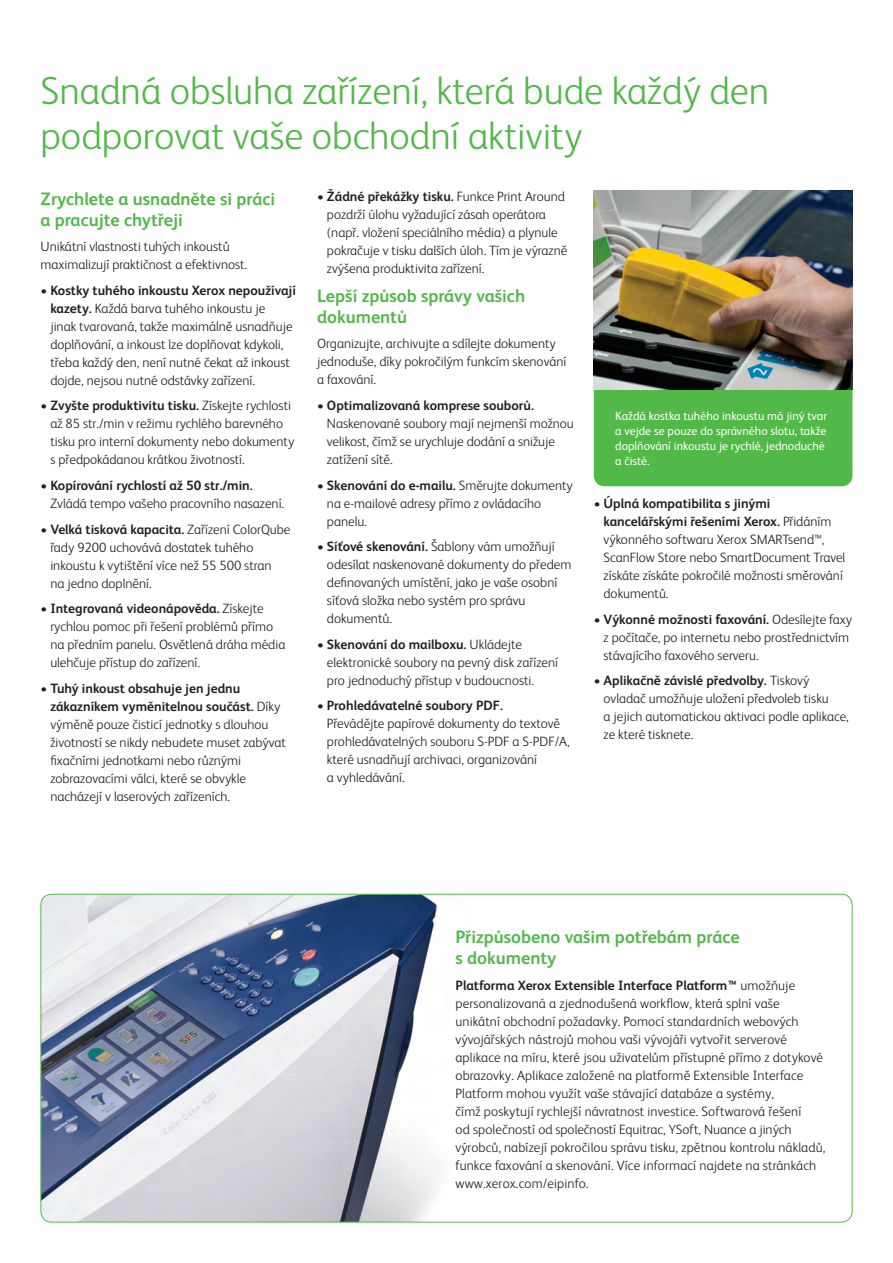
<style>
.page{position:relative;width:893px;height:1263px;background:#fff}
.page>*{position:absolute;margin:0;border:0;box-sizing:border-box;transform-origin:0 0}
.t1{font:300 39px/45px "Xerox Sans";color:#51b948}
.t2{font:700 18px/21px "Xerox Sans";color:#51b948}
.t3{font:300 13.5px/18px "Xerox Sans";color:#231f20}
.t4{font:12px/15px "Xerox Sans";color:#fff}
.s1{font-weight:700}
</style>
<div class="page">
<img style="left:41px;top:894px;width:400px;height:328px">
<div style="left:594px;top:389px;width:258px;height:97px;background:#51b948"></div>
<img style="left:594px;top:191px;width:258px;height:198px">
<h1 class="t1" style="left:40px;top:66px;width:730px">Snadná obsluha zařízení, která bude každý den podporovat vaše obchodní aktivity</h1>
<h2 class="t2" style="left:40px;top:187px;width:236px">Zrychlete a usnadněte si práci a pracujte chytřeji</h2>
<p class="t3" style="left:40px;top:237px;width:208px">Unikátní vlastnosti tuhých inkoustů maximalizují praktičnost a efektivnost.</p>
<p class="t3" style="left:50px;top:281px;width:247px;text-indent:-10px">• <span class="s1">Kostky tuhého inkoustu Xerox nepoužívají kazety.</span> Každá barva tuhého inkoustu je<br>jinak tvarovaná, takže maximálně usnadňuje doplňování, a inkoust lze doplňovat kdykoli, třeba každý den, není nutné čekat až inkoust dojde, nejsou nutné odstávky zařízení.</p>
<p class="t3" style="left:50px;top:396px;width:245px;text-indent:-10px">• <span class="s1">Zvyšte produktivitu tisku.</span> Získejte rychlosti až 85 str./min v režimu rychlého barevného tisku pro interní dokumenty nebo dokumenty s předpokádanou krátkou životností.</p>
<p class="t3" style="left:50px;top:476px;width:235px;text-indent:-10px">• <span class="s1">Kopírování rychlostí až 50 str./min.<br></span>Zvládá tempo vašeho pracovního nasazení.</p>
<p class="t3" style="left:50px;top:519px;width:242px;text-indent:-10px">• <span class="s1">Velká tisková kapacita.</span> Zařízení ColorQube řady 9200 uchovává dostatek tuhého inkoustu k vytištění více než 55 500 stran<br>na jedno doplnění.</p>
<p class="t3" style="left:50px;top:599px;width:237px;text-indent:-10px">• <span class="s1">Integrovaná videonápověda.</span> Získejte rychlou pomoc při řešení problémů přímo na předním panelu. Osvětlená dráha média ulehčuje přístup do zařízení.</p>
<p class="t3" style="left:50px;top:678px;width:237px;text-indent:-10px">• <span class="s1">Tuhý inkoust obsahuje jen jednu zákazníkem vyměnitelnou součást.</span> Díky výměně pouze čisticí jednotky s dlouhou životností se nikdy nebudete muset zabývat fixačními jednotkami nebo různými zobrazovacími válci, které se obvykle nacházejí v laserových zařízeních.</p>
<p class="t3" style="left:327px;top:187px;width:242px;text-indent:-10px">• <span class="s1">Žádné překážky tisku.</span> Funkce Print Around pozdrží úlohu vyžadující zásah operátora (např. vložení speciálního média) a plynule pokračuje v tisku dalších úloh. Tím je výrazně zvýšena produktivita zařízení.</p>
<h2 class="t2" style="left:317px;top:284px;width:210px">Lepší způsob správy vašich dokumentů</h2>
<p class="t3" style="left:317px;top:334px;width:251px">Organizujte, archivujte a sdílejte dokumenty jednoduše, díky pokročilým funkcím skenování a faxování.</p>
<p class="t3" style="left:327px;top:396px;width:248px;text-indent:-10px">• <span class="s1">Optimalizovaná komprese souborů.<br></span>Naskenované soubory mají nejmenší možnou velikost, čímž se urychluje dodání a snižuje zatížení sítě.</p>
<p class="t3" style="left:327px;top:475px;width:247px;text-indent:-10px">• <span class="s1">Skenování do e-mailu.</span> Směrujte dokumenty na e-mailové adresy přímo z ovládacího panelu.</p>
<p class="t3" style="left:327px;top:537px;width:246px;text-indent:-10px">• <span class="s1">Síťové skenování.</span> Šablony vám umožňují odesílat naskenované dokumenty do předem definovaných umístění, jako je vaše osobní síťová složka nebo systém pro správu dokumentů.</p>
<p class="t3" style="left:327px;top:634px;width:233px;text-indent:-10px">• <span class="s1">Skenování do mailboxu.</span> Ukládejte elektronické soubory na pevný disk zařízení pro jednoduchý přístup v budoucnosti.</p>
<p class="t3" style="left:327px;top:696px;width:244px;text-indent:-10px">• <span class="s1">Prohledávatelné soubory PDF.<br></span>Převádějte papírové dokumenty do textově prohledávatelných souboru S-PDF a S-PDF/A, které usnadňují archivaci, organizování<br>a vyhledávání.</p>
<p class="t4" style="left:615px;top:408px;width:213px">Každá kostka tuhého inkoustu má jiný tvar a vejde se pouze do správného slotu, takže doplňování inkoustu je rychlé, jednoduché a čisté.</p>
<p class="t3" style="left:603px;top:494px;width:243px;text-indent:-10px">• <span class="s1">Úplná kompatibilita s jinými kancelářskými řešeními Xerox.</span> Přidáním výkonného softwaru Xerox SMARTsend™, ScanFlow Store nebo SmartDocument Travel získáte získáte pokročilé možnosti směrování dokumentů.</p>
<p class="t3" style="left:603px;top:609px;width:250px;text-indent:-10px">• <span class="s1">Výkonné možnosti faxování.</span> Odesílejte faxy z počítače, po internetu nebo prostřednictvím stávajícího faxového serveru.</p>
<p class="t3" style="left:603px;top:671px;width:247px;text-indent:-10px">• <span class="s1">Aplikačně závislé předvolby.</span> Tiskový ovladač umožňuje uložení předvoleb tisku<br>a jejich automatickou aktivaci podle aplikace, ze které tisknete.</p>
<h2 class="t2" style="left:455px;top:926px;width:286px">Přizpůsobeno vašim potřebám práce s dokumenty</h2>
<p class="t3" style="left:455px;top:975px;width:371px"><span class="s1">Platforma Xerox Extensible Interface Platform™</span> umožňuje personalizovaná a zjednodušená workflow, která splní vaše unikátní obchodní požadavky. Pomocí standardních webových vývojářských nástrojů mohou vaši vývojáři vytvořit serverové aplikace na míru, které jsou uživatelům přístupné přímo z dotykové obrazovky. Aplikace založené na platformě Extensible Interface Platform mohou využít vaše stávající databáze a systémy,<br>čímž poskytují rychlejší návratnost investice. Softwarová řešení<br>od společností od společností Equitrac, YSoft, Nuance a jiných výrobců, nabízejí pokročilou správu tisku, zpětnou kontrolu nákladů, funkce faxování a skenování. Více informací najdete na stránkách www.xerox.com/eipinfo.</p>
</div>
